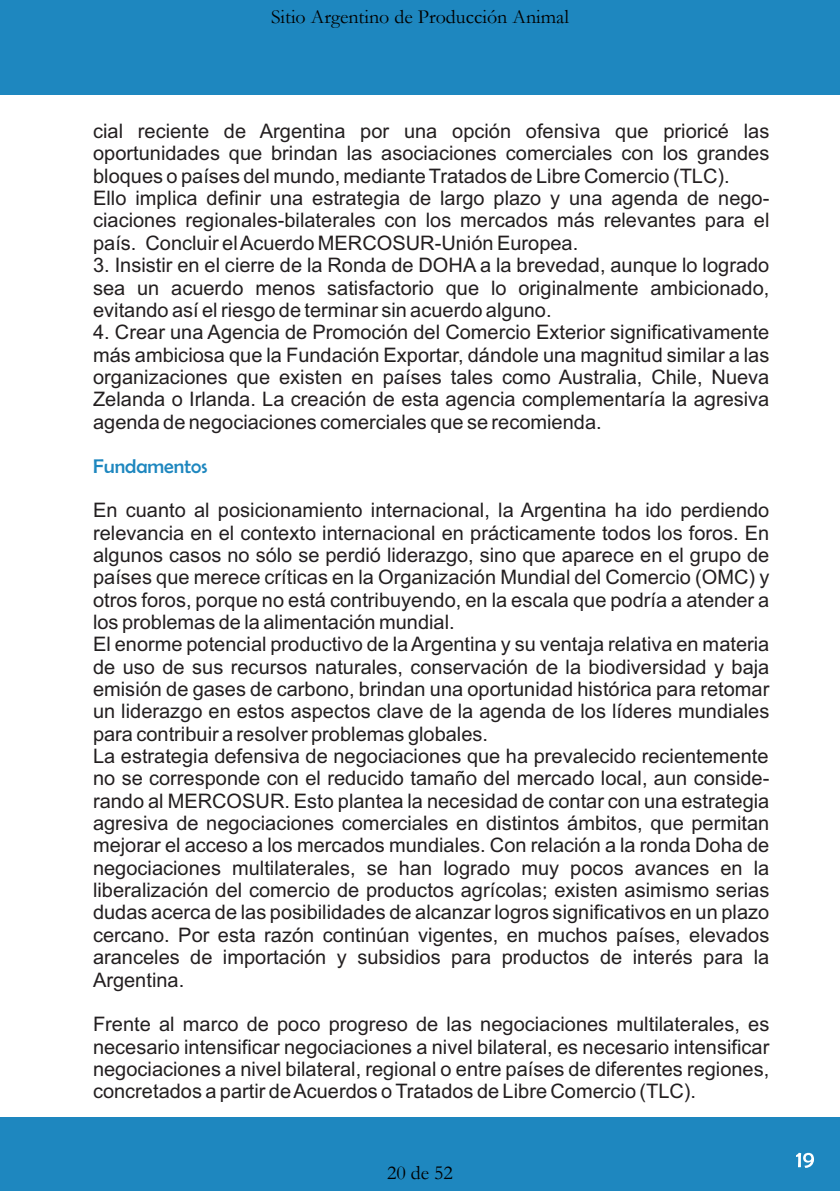
<style>
.page{position:relative;width:840px;height:1191px;background:#fff}
.page>*{position:absolute;margin:0;border:0;box-sizing:border-box;transform-origin:0 0}
.t1{font:20px/22.4px "Arial";color:#231f20;text-align:justify}
.t2{font:20px "Garamond";color:#000}
.t3{font:20px "Berlin Sans FB";color:#1e87bf}
</style>
<div class="page">
<div style="left:0;top:0;width:839px;height:94px;background:#1e87bf"></div>
<div style="left:0;top:1116px;width:839px;height:74px;background:#1e87bf"></div>
<svg style="left:796px;top:1152px;width:17px;height:15px"></svg>
<p class="t2" style="left:271px;top:3px;width:299px">Sitio Argentino de Producción Animal</p>
<p class="t1" style="left:93px;top:122px;width:677px;text-align:left">cial reciente de Argentina por una opción ofensiva que prioricé las oportunidades que brindan las asociaciones comerciales con los grandes bloques o países del mundo, mediante Tratados de Libre Comercio (TLC).<br>Ello implica definir una estrategia de largo plazo y una agenda de nego&shy;ciaciones regionales-bilaterales con los mercados más relevantes para el país. Concluir el Acuerdo MERCOSUR-Unión Europea.</p>
<p class="t1" style="left:93px;top:256px;width:677px">3. Insistir en el cierre de la Ronda de DOHA a la brevedad, aunque lo logrado sea un acuerdo menos satisfactorio que lo originalmente ambicionado, evitando así el riesgo de terminar sin acuerdo alguno.</p>
<p class="t1" style="left:93px;top:323px;width:677px">4. Crear una Agencia de Promoción del Comercio Exterior significativamente más ambiciosa que la Fundación Exportar, dándole una magnitud similar a las organizaciones que existen en países tales como Australia, Chile, Nueva Zelanda o Irlanda. La creación de esta agencia complementaría la agresiva agenda de negociaciones comerciales que se recomienda.</p>
<p class="t3" style="left:93px;top:455px;width:116px">Fundamentos</p>
<p class="t1" style="left:93px;top:501px;width:677px;text-align:left">En cuanto al posicionamiento internacional, la Argentina ha ido perdiendo relevancia en el contexto internacional en prácticamente todos los foros. En algunos casos no sólo se perdió liderazgo, sino que aparece en el grupo de países que merece críticas en la Organización Mundial del Comercio (OMC) y otros foros, porque no está contribuyendo, en la escala que podría a atender a los problemas de la alimentación mundial.<br>El enorme potencial productivo de la Argentina y su ventaja relativa en materia de uso de sus recursos naturales, conservación de la biodiversidad y baja emisión de gases de carbono, brindan una oportunidad histórica para retomar un liderazgo en estos aspectos clave de la agenda de los líderes mundiales para contribuir a resolver problemas globales.<br>La estrategia defensiva de negociaciones que ha prevalecido recientemente no se corresponde con el reducido tamaño del mercado local, aun conside&shy;rando al MERCOSUR. Esto plantea la necesidad de contar con una estrategia agresiva de negociaciones comerciales en distintos ámbitos, que permitan mejorar el acceso a los mercados mundiales. Con relación a la ronda Doha de negociaciones multilaterales, se han logrado muy pocos avances en la liberalización del comercio de productos agrícolas; existen asimismo serias dudas acerca de las posibilidades de alcanzar logros significativos en un plazo cercano. Por esta razón continúan vigentes, en muchos países, elevados aranceles de importación y subsidios para productos de interés para la Argentina.</p>
<p class="t1" style="left:93px;top:1014px;width:677px">Frente al marco de poco progreso de las negociaciones multilaterales, es necesario intensificar negociaciones a nivel bilateral, es necesario intensificar negociaciones a nivel bilateral, regional o entre países de diferentes regiones, concretados a partir de Acuerdos o Tratados de Libre Comercio (TLC).</p>
<p class="t2" style="left:387px;top:1159px;width:67px">20 de 52</p>
</div>
